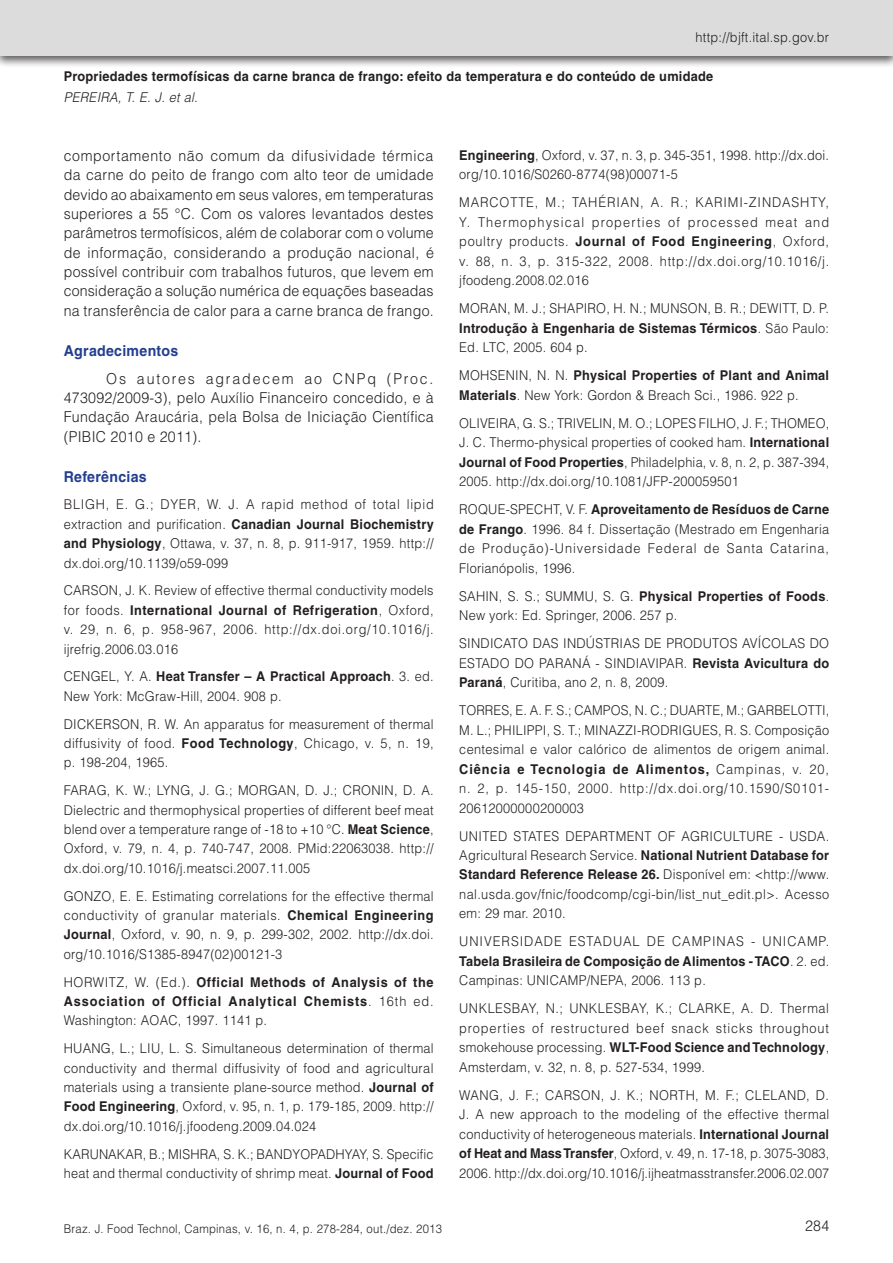
<style>
.page{position:relative;width:893px;height:1263px;background:#fff}
.page>*{position:absolute;margin:0;border:0;box-sizing:border-box;transform-origin:0 0}
.Corpo{font:300 15px/19.4px "Helvetica";letter-spacing:.02em;color:#231f20;text-align:justify;scale:.94 1}
.SubSemNumero{font:700 15px "Helvetica";letter-spacing:.02em;color:#233e90;scale:.94 1}
.Referências{font:300 13.5px/19.5px "Helvetica";letter-spacing:.02em;color:#231f20;text-align:justify;scale:.94 1}
.Referências-2{font:700 13.5px/19.4px "Helvetica";letter-spacing:.02em;color:#231f20;text-align:justify;scale:.94 1}
.t1{font:italic 300 13.5px "Helvetica";letter-spacing:.02em;color:#231f20;scale:.94 1}
.t2{font:300 12px "Helvetica";letter-spacing:.02em;color:#231f20;scale:.94 1}
.s1{font-weight:700}
.s2{font-weight:300}
</style>
<div class="page">
<div style="left:0;top:0;width:893px;height:68px;background:#231f20;opacity:.75"></div>
<div style="left:0;top:0;width:893px;height:56px;background:#dcdcdc"></div>
<p class="Referências" style="left:696px;top:28px;width:144px">http://bjft.ital.sp.gov.br</p>
<p class="Referências-2" style="left:64px;top:67px;width:692px">Propriedades termofísicas da carne branca de frango: efeito da temperatura e do conteúdo de umidade</p>
<p class="t1" style="left:64px;top:89px;width:144px">PEREIRA, T. E. J. et al.</p>
<p class="Corpo" style="left:64px;top:146px;width:395px">comportamento não comum da difusividade térmica da carne do peito de frango com alto teor de umidade devido ao abaixamento em seus valores, em temperaturas superiores a 55 °C. Com os valores levantados destes parâmetros termofísicos, além de colaborar com o volume de informação, considerando a produção nacional, é possível contribuir com trabalhos futuros, que levem em consideração a solução numérica de equações baseadas na transferência de calor para a carne branca de frango.</p>
<p class="SubSemNumero" style="left:64px;top:341px;width:123px">Agradecimentos</p>
<p class="Corpo" style="left:64px;top:368px;width:395px;text-indent:43px">Os autores agradecem ao CNPq (Proc.<br>473092/2009-3), pelo Auxílio Financeiro concedido, e à Fundação Araucária, pela Bolsa de Iniciação Científica (PIBIC 2010 e 2011).</p>
<p class="SubSemNumero" style="left:64px;top:467px;width:90px">Referências</p>
<p class="Referências" style="left:64px;top:495px;width:395px">BLIGH, E. G.; DYER, W. J. A rapid method of total lipid extraction and purification. <span class="s1">Canadian Journal Biochemistry and Physiology</span>, Ottawa, v. 37, n. 8, p. 911-917, 1959. http:// dx.doi.org/10.1139/o59-099</p>
<p class="Referências" style="left:64px;top:581px;width:395px">CARSON, J. K. Review of effective thermal conductivity models for foods. <span class="s1">International Journal of Refrigeration</span>, Oxford, v. 29, n. 6, p. 958-967, 2006. http://dx.doi.org/10.1016/j. ijrefrig.2006.03.016</p>
<p class="Referências" style="left:64px;top:667px;width:395px">CENGEL, Y. A. <span class="s1">Heat Transfer – A Practical Approach</span>. 3. ed.<br>New York: McGraw-Hill, 2004. 908 p.</p>
<p class="Referências" style="left:64px;top:714px;width:395px">DICKERSON, R. W. An apparatus for measurement of thermal diffusivity of food. <span class="s1">Food Technology</span>, Chicago, v. 5, n. 19, p. 198-204, 1965.</p>
<p class="Referências" style="left:64px;top:781px;width:395px">FARAG, K. W.; LYNG, J. G.; MORGAN, D. J.; CRONIN, D. A.<br>Dielectric and thermophysical properties of different beef meat blend over a temperature range of -18 to +10 °C. <span class="s1">Meat Science</span>, Oxford, v. 79, n. 4, p. 740-747, 2008. PMid:22063038. http:// dx.doi.org/10.1016/j.meatsci.2007.11.005</p>
<p class="Referências" style="left:64px;top:886px;width:395px">GONZO, E. E. Estimating correlations for the effective thermal conductivity of granular materials. <span class="s1">Chemical Engineering Journal</span>, Oxford, v. 90, n. 9, p. 299-302, 2002. http://dx.doi. org/10.1016/S1385-8947(02)00121-3</p>
<p class="Referências-2" style="left:64px;top:972px;width:395px"><span class="s2">HORWITZ, W. (Ed.).</span> Official Methods of Analysis of the Association of Official Analytical Chemists<span class="s2">. 16th ed.<br>Washington: AOAC, 1997. 1141 p.</span></p>
<p class="Referências" style="left:64px;top:1038px;width:395px">HUANG, L.; LIU, L. S. Simultaneous determination of thermal conductivity and thermal diffusivity of food and agricultural materials using a transiente plane-source method. <span class="s1">Journal of Food Engineering</span>, Oxford, v. 95, n. 1, p. 179-185, 2009. http:// dx.doi.org/10.1016/j.jfoodeng.2009.04.024</p>
<p class="Referências" style="left:64px;top:1144px;width:395px">KARUNAKAR, B.; MISHRA, S. K.; BANDYOPADHYAY, S. Specific heat and thermal conductivity of shrimp meat. <span class="s1">Journal of Food</span></p>
<p class="t2" style="left:64px;top:1221px;width:404px">Braz. J. Food Technol, Campinas, v. 16, n. 4, p. 278-284, out./dez. 2013</p>
<p class="Referências" style="left:459px;top:145px;width:395px"><span class="s1">Engineering</span>, Oxford, v. 37, n. 3, p. 345-351, 1998. http://dx.doi. org/10.1016/S0260-8774(98)00071-5</p>
<p class="Referências" style="left:459px;top:192px;width:395px">MARCOTTE, M.; TAHÉRIAN, A. R.; KARIMI-ZINDASHTY, Y. Thermophysical properties of processed meat and poultry products. <span class="s1">Journal of Food Engineering</span>, Oxford, v. 88, n. 3, p. 315-322, 2008. http://dx.doi.org/10.1016/j. jfoodeng.2008.02.016</p>
<p class="Referências" style="left:459px;top:298px;width:395px">MORAN, M. J.; SHAPIRO, H. N.; MUNSON, B. R.; DEWITT, D. P.<br><span class="s1">Introdução à Engenharia de Sistemas Térmicos</span>. São Paulo:<br>Ed. LTC, 2005. 604 p.</p>
<p class="Referências" style="left:459px;top:365px;width:395px">MOHSENIN, N. N. <span class="s1">Physical Properties of Plant and Animal<br>Materials</span>. New York: Gordon &amp; Breach Sci., 1986. 922 p.</p>
<p class="Referências" style="left:459px;top:413px;width:395px">OLIVEIRA, G. S.; TRIVELIN, M. O.; LOPES FILHO, J. F.; THOMEO, J. C. Thermo-physical properties of cooked ham. <span class="s1">International Journal of Food Properties</span>, Philadelphia, v. 8, n. 2, p. 387-394, 2005. http://dx.doi.org/10.1081/JFP-200059501</p>
<p class="Referências" style="left:459px;top:499px;width:395px">ROQUE-SPECHT, V. F. <span class="s1">Aproveitamento de Resíduos de Carne de Frango</span>. 1996. 84 f. Dissertação (Mestrado em Engenharia de Produção)-Universidade Federal de Santa Catarina, Florianópolis, 1996.</p>
<p class="Referências" style="left:459px;top:586px;width:395px">SAHIN, S. S.; SUMMU, S. G. <span class="s1">Physical Properties of Foods</span>.<br>New york: Ed. Springer, 2006. 257 p.</p>
<p class="Referências" style="left:459px;top:633px;width:395px">SINDICATO DAS INDÚSTRIAS DE PRODUTOS AVÍCOLAS DO ESTADO DO PARANÁ - SINDIAVIPAR. <span class="s1">Revista Avicultura do Paraná</span>, Curitiba, ano 2, n. 8, 2009.</p>
<p class="Referências" style="left:459px;top:700px;width:395px">TORRES, E. A. F. S.; CAMPOS, N. C.; DUARTE, M.; GARBELOTTI, M. L.; PHILIPPI, S. T.; MINAZZI-RODRIGUES, R. S. Composição centesimal e valor calórico de alimentos de origem animal.<br><span class="s1">Ciência e Tecnologia de Alimentos,</span> Campinas, v. 20, n. 2, p. 145-150, 2000. http://dx.doi.org/10.1590/S0101- 20612000000200003</p>
<p class="Referências" style="left:459px;top:826px;width:395px">UNITED STATES DEPARTMENT OF AGRICULTURE - USDA.<br>Agricultural Research Service. <span class="s1">National Nutrient Database for Standard Reference Release 26.</span> Disponível em: &lt;http://www. nal.usda.gov/fnic/foodcomp/cgi-bin/list_nut_edit.pl&gt;. Acesso em: 29 mar. 2010.</p>
<p class="Referências" style="left:459px;top:932px;width:395px">UNIVERSIDADE ESTADUAL DE CAMPINAS - UNICAMP.<br><span class="s1">Tabela Brasileira de Composição de Alimentos -TACO</span>. 2. ed.<br>Campinas: UNICAMP/NEPA, 2006. 113 p.</p>
<p class="Referências" style="left:459px;top:999px;width:395px">UNKLESBAY, N.; UNKLESBAY, K.; CLARKE, A. D. Thermal properties of restructured beef snack sticks throughout smokehouse processing. <span class="s1">WLT-Food Science and Technology</span>, Amsterdam, v. 32, n. 8, p. 527-534, 1999.</p>
<p class="Referências" style="left:459px;top:1085px;width:395px">WANG, J. F.; CARSON, J. K.; NORTH, M. F.; CLELAND, D.<br>J. A new approach to the modeling of the effective thermal conductivity of heterogeneous materials. <span class="s1">International Journal of Heat and Mass Transfer</span>, Oxford, v. 49, n. 17-18, p. 3075-3083, 2006. http://dx.doi.org/10.1016/j.ijheatmasstransfer.2006.02.007</p>
<p class="Corpo" style="left:805px;top:1216px;width:27px">284</p>
</div>
